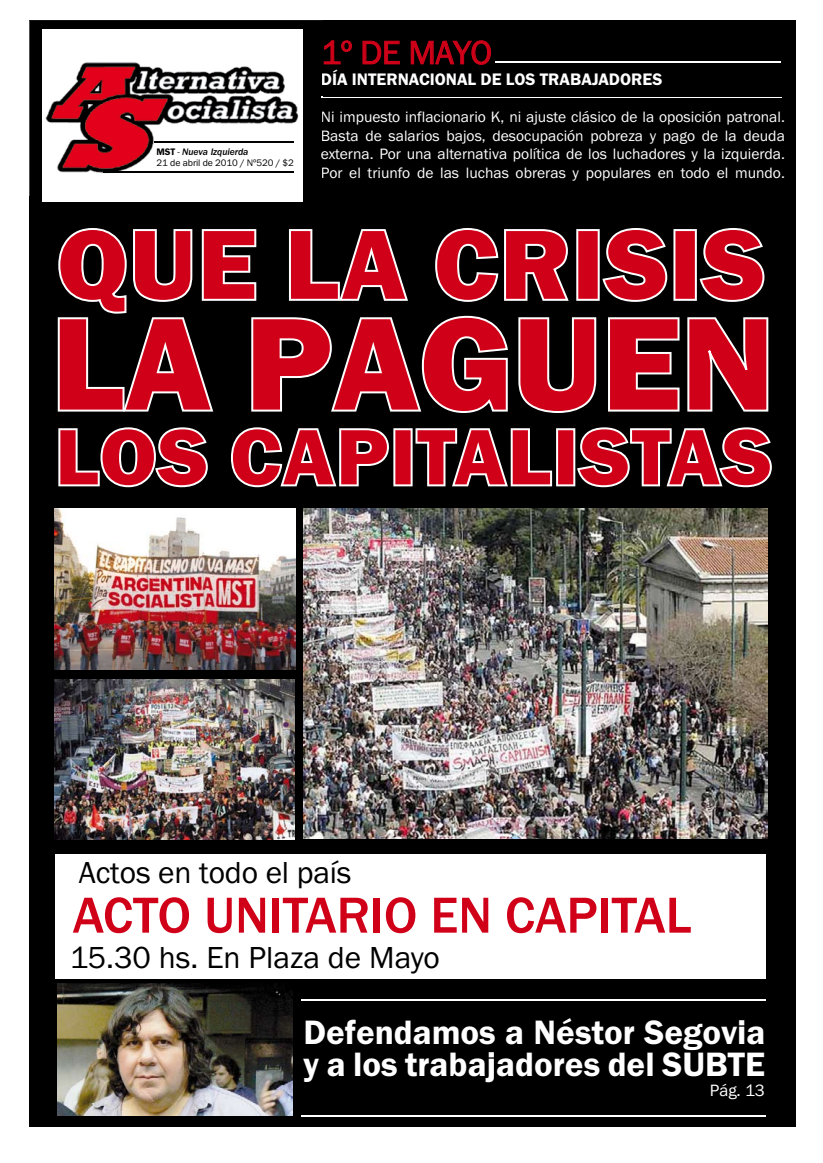
<style>
.page{position:relative;width:823px;height:1163px;background:#fff}
.page>*{position:absolute;margin:0;border:0;box-sizing:border-box;transform-origin:0 0}
.t1{font:500 52.3px "Franklin Gothic";color:#d10019}
.t2{font:600 35px/32px "Franklin Gothic";color:#fff}
.t3{font:34px "Franklin Gothic";letter-spacing:-.01em;color:#d10019}
.t4{font:31.5px "Franklin Gothic";letter-spacing:-.005em;color:#000}
.t5{font:600 17.3px "Franklin Gothic";color:#fff}
.t6{font:17px "Franklin Gothic";color:#fff}
.t7{font:15.5px/18.6px "Franklin Gothic";color:#fff;text-align:justify}
.t8{font:9.8px/11.7px "Franklin Gothic";letter-spacing:-.01em;color:#000}
.s1{font-weight:600}
.s2{font-weight:500;font-style:italic}
</style>
<div class="page">
<div style="left:30px;top:21px;width:765px;height:1105px;background:#000"></div>
<div style="left:42px;top:29px;width:260px;height:172px;background:#fff"></div>
<svg style="left:58px;top:228px;width:709px;height:185px"></svg>
<svg style="left:58px;top:427px;width:150px;height:60px"></svg>
<svg style="left:231px;top:427px;width:540px;height:60px"></svg>
<img style="left:55px;top:508px;width:240px;height:161px">
<img style="left:55px;top:679px;width:240px;height:160px">
<img style="left:304px;top:508px;width:463px;height:330px">
<div style="left:55px;top:854px;width:710px;height:124px;background:#fff"></div>
<hr style="left:321px;top:97px;width:460px;height:1px;background:#fff">
<hr style="left:495px;top:62px;width:285px;height:1px;background:#fff">
<img style="left:45px;top:62px;width:254px;height:112px">
<svg style="left:323px;top:40px;width:168px;height:25px"></svg>
<hr style="left:103px;top:171px;width:190px;height:1px;background:#000">
<hr style="left:153px;top:141px;width:140px;height:1px;background:#000">
<img style="left:57px;top:983px;width:235px;height:131px">
<hr style="left:301px;top:999px;width:464px;height:1px;background:#fff">
<hr style="left:301px;top:1114px;width:464px;height:1px;background:#fff">
<p class="t8" style="left:156px;top:146px;width:139px"><span class="s1">MST</span> - <span class="s2">Nueva Izquierda<br></span>21 de abril de 2010 / Nº520 / $2</p>
<h3 class="t3" style="left:321px;top:31px;width:172px">1º DE MAYO</h3>
<p class="t5" style="left:321px;top:68px;width:343px">DÍA INTERNACIONAL DE LOS TRABAJADORES</p>
<p class="t7" style="left:321px;top:108px;width:465px">Ni impuesto inflacionario K, ni ajuste clásico de la oposición patronal.<br>Basta de salarios bajos, desocupación pobreza y pago de la deuda externa. Por una alternativa política de los luchadores y la izquierda.<br>Por el triunfo de las luchas obreras y populares en todo el mundo.</p>
<h3 class="t4" style="left:79px;top:853px;width:274px">Actos en todo el país</h3>
<h1 class="t1" style="left:73px;top:882px;width:620px">ACTO UNITARIO EN CAPITAL</h1>
<h3 class="t4" style="left:70px;top:937px;width:371px">15.30 hs. En Plaza de Mayo</h3>
<h2 class="t2" style="left:303px;top:1016px;width:463px">Defendamos a Néstor Segovia y a los trabajadores del SUBTE</h2>
<p class="t6" style="left:709px;top:1079px;width:56px">Pág. 13</p>
</div>
